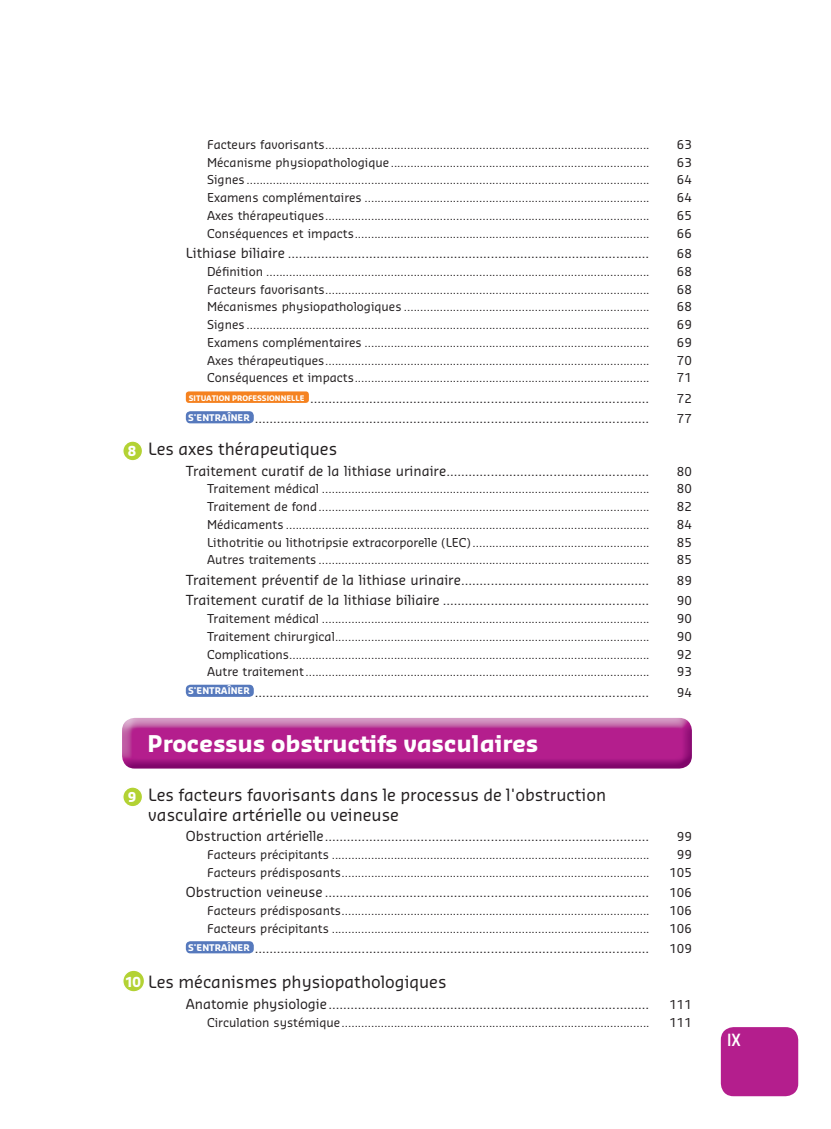
<style>
.page{position:relative;width:831px;height:1129px;background:#fff}
.page>*{position:absolute;margin:0;border:0;box-sizing:border-box;transform-origin:0 0}
.t1{font:700 22.5px "Sansa Pro";color:#fff}
.t2{font:700 18px "A Udimat";color:#fff}
.t3{font:16.5px/19.8px "Sansa Pro";color:#231f20}
.t4{font:13.5px "Sansa Pro";color:#231f20}
.t5{font:12px "Sansa Pro";color:#231f20}
.s1{font-weight:700;font-size:13.5px;color:#fff}
</style>
<div class="page">
<div style="left:721px;top:1027px;width:77px;height:69px;background:#b41e8d;border-radius:13px"></div>
<div style="left:186px;top:391px;width:123px;height:12px;background:#f58220;border-radius:3px"></div>
<div style="left:186px;top:411px;width:68px;height:12px;background:#5679bd;border-radius:5px"></div>
<div style="left:123px;top:441px;width:20px;height:20px;background:#b3d234;border-radius:50%"></div>
<div style="left:122px;top:440px;width:21px;height:21px;border:1px solid #fff;border-radius:50%"></div>
<div style="left:186px;top:684px;width:68px;height:13px;background:#5679bd;border-radius:5px"></div>
<img style="left:122px;top:718px;width:570px;height:50px">
<div style="left:123px;top:787px;width:20px;height:19px;background:#b3d234;border-radius:50%"></div>
<div style="left:122px;top:786px;width:21px;height:21px;border:1px solid #fff;border-radius:50%"></div>
<div style="left:186px;top:941px;width:68px;height:12px;background:#5679bd;border-radius:5px"></div>
<div style="left:123px;top:970px;width:22px;height:21px;background:#b3d234;border-radius:50%"></div>
<div style="left:122px;top:969px;width:23px;height:23px;border:1px solid #fff;border-radius:50%"></div>
<p class="t5" style="left:207px;top:140px;width:444px">Facteurs favorisants ...................................................................................................</p>
<p class="t5" style="left:677px;top:140px;width:16px">63</p>
<p class="t5" style="left:207px;top:158px;width:444px">Mécanisme physiopathologique ...............................................................................</p>
<p class="t5" style="left:677px;top:158px;width:16px">63</p>
<p class="t5" style="left:207px;top:175px;width:444px">Signes ...........................................................................................................................</p>
<p class="t5" style="left:677px;top:175px;width:16px">64</p>
<p class="t5" style="left:207px;top:193px;width:444px">Examens complémentaires .......................................................................................</p>
<p class="t5" style="left:677px;top:193px;width:16px">64</p>
<p class="t5" style="left:207px;top:211px;width:444px">Axes thérapeutiques ...................................................................................................</p>
<p class="t5" style="left:677px;top:211px;width:16px">65</p>
<p class="t5" style="left:207px;top:229px;width:444px">Conséquences et impacts ..........................................................................................</p>
<p class="t5" style="left:677px;top:229px;width:16px">66</p>
<p class="t4" style="left:186px;top:248px;width:465px">Lithiase biliaire ..................................................................................................</p>
<p class="t5" style="left:677px;top:249px;width:16px">68</p>
<p class="t5" style="left:207px;top:267px;width:444px">Définition .....................................................................................................................</p>
<p class="t5" style="left:677px;top:267px;width:16px">68</p>
<p class="t5" style="left:207px;top:285px;width:444px">Facteurs favorisants ...................................................................................................</p>
<p class="t5" style="left:677px;top:285px;width:16px">68</p>
<p class="t5" style="left:207px;top:302px;width:444px">Mécanismes physiopathologiques ...........................................................................</p>
<p class="t5" style="left:677px;top:302px;width:16px">68</p>
<p class="t5" style="left:207px;top:320px;width:444px">Signes ...........................................................................................................................</p>
<p class="t5" style="left:677px;top:320px;width:16px">69</p>
<p class="t5" style="left:207px;top:338px;width:444px">Examens complémentaires .......................................................................................</p>
<p class="t5" style="left:677px;top:338px;width:16px">69</p>
<p class="t5" style="left:207px;top:356px;width:444px">Axes thérapeutiques ...................................................................................................</p>
<p class="t5" style="left:677px;top:356px;width:16px">70</p>
<p class="t5" style="left:207px;top:373px;width:444px">Conséquences et impacts ..........................................................................................</p>
<p class="t5" style="left:677px;top:373px;width:16px">71</p>
<p class="t4" style="left:189px;top:393px;width:462px"><sup>SITUATION</sup> <sup>PROFESSIONNELLE</sup> ............................................................................................</p>
<p class="t5" style="left:677px;top:394px;width:16px">72</p>
<p class="t4" style="left:188px;top:413px;width:462px"><sup>S'ENTRAÎNER</sup> ...........................................................................................................</p>
<p class="t5" style="left:677px;top:414px;width:16px">77</p>
<h3 class="t3" style="left:128px;top:440px;width:211px"><span class="s1">8</span> Les axes thérapeutiques</h3>
<p class="t4" style="left:186px;top:465px;width:465px">Traitement curatif de la lithiase urinaire .......................................................</p>
<p class="t5" style="left:677px;top:466px;width:16px">80</p>
<p class="t5" style="left:207px;top:484px;width:444px">Traitement médical ....................................................................................................</p>
<p class="t5" style="left:677px;top:484px;width:16px">80</p>
<p class="t5" style="left:207px;top:502px;width:444px">Traitement de fond .....................................................................................................</p>
<p class="t5" style="left:677px;top:502px;width:16px">82</p>
<p class="t5" style="left:207px;top:520px;width:444px">Médicaments ...............................................................................................................</p>
<p class="t5" style="left:677px;top:520px;width:16px">84</p>
<p class="t5" style="left:207px;top:537px;width:444px">Lithotritie ou lithotripsie extracorporelle (LEC) ......................................................</p>
<p class="t5" style="left:677px;top:537px;width:16px">85</p>
<p class="t5" style="left:207px;top:555px;width:444px">Autres traitements .....................................................................................................</p>
<p class="t5" style="left:677px;top:555px;width:16px">85</p>
<p class="t4" style="left:186px;top:575px;width:465px">Traitement préventif de la lithiase urinaire ...................................................</p>
<p class="t5" style="left:677px;top:576px;width:16px">89</p>
<p class="t4" style="left:186px;top:595px;width:465px">Traitement curatif de la lithiase biliaire ........................................................</p>
<p class="t5" style="left:677px;top:596px;width:16px">90</p>
<p class="t5" style="left:207px;top:614px;width:444px">Traitement médical ....................................................................................................</p>
<p class="t5" style="left:677px;top:614px;width:16px">90</p>
<p class="t5" style="left:207px;top:632px;width:444px">Traitement chirurgical ................................................................................................</p>
<p class="t5" style="left:677px;top:632px;width:16px">90</p>
<p class="t5" style="left:207px;top:649px;width:444px">Complications ..............................................................................................................</p>
<p class="t5" style="left:677px;top:649px;width:16px">92</p>
<p class="t5" style="left:207px;top:667px;width:444px">Autre traitement .........................................................................................................</p>
<p class="t5" style="left:677px;top:667px;width:16px">93</p>
<p class="t4" style="left:188px;top:686px;width:462px"><sup>S'ENTRAÎNER</sup> ...........................................................................................................</p>
<p class="t5" style="left:677px;top:688px;width:16px">94</p>
<h1 class="t1" style="left:148px;top:735px;width:392px">Processus obstructifs vasculaires</h1>
<h3 class="t3" style="left:148px;top:786px;width:459px;text-indent:-20px"><span class="s1">9</span> Les facteurs favorisants dans le processus de l'obstruction vasculaire artérielle ou veineuse</h3>
<p class="t4" style="left:186px;top:831px;width:465px">Obstruction artérielle ........................................................................................</p>
<p class="t5" style="left:677px;top:832px;width:16px">99</p>
<p class="t5" style="left:207px;top:850px;width:444px">Facteurs précipitants .................................................................................................</p>
<p class="t5" style="left:677px;top:850px;width:16px">99</p>
<p class="t5" style="left:207px;top:868px;width:444px">Facteurs prédisposants ..............................................................................................</p>
<p class="t5" style="left:669px;top:868px;width:24px">105</p>
<p class="t4" style="left:186px;top:887px;width:465px">Obstruction veineuse ........................................................................................</p>
<p class="t5" style="left:669px;top:888px;width:24px">106</p>
<p class="t5" style="left:207px;top:906px;width:444px">Facteurs prédisposants ..............................................................................................</p>
<p class="t5" style="left:669px;top:906px;width:24px">106</p>
<p class="t5" style="left:207px;top:924px;width:444px">Facteurs précipitants .................................................................................................</p>
<p class="t5" style="left:669px;top:924px;width:24px">106</p>
<p class="t4" style="left:188px;top:943px;width:462px"><sup>S'ENTRAÎNER</sup> ...........................................................................................................</p>
<p class="t5" style="left:669px;top:944px;width:24px">109</p>
<h3 class="t3" style="left:125px;top:973px;width:323px"><span class="s1">10</span> Les mécanismes physiopathologiques</h3>
<p class="t4" style="left:186px;top:998px;width:465px">Anatomie physiologie .......................................................................................</p>
<p class="t5" style="left:669px;top:999px;width:24px">111</p>
<p class="t5" style="left:207px;top:1017px;width:444px">Circulation systémique ..............................................................................................</p>
<p class="t5" style="left:669px;top:1017px;width:24px">111</p>
<h2 class="t2" style="left:727px;top:1033px;width:15px">IX</h2>
</div>
